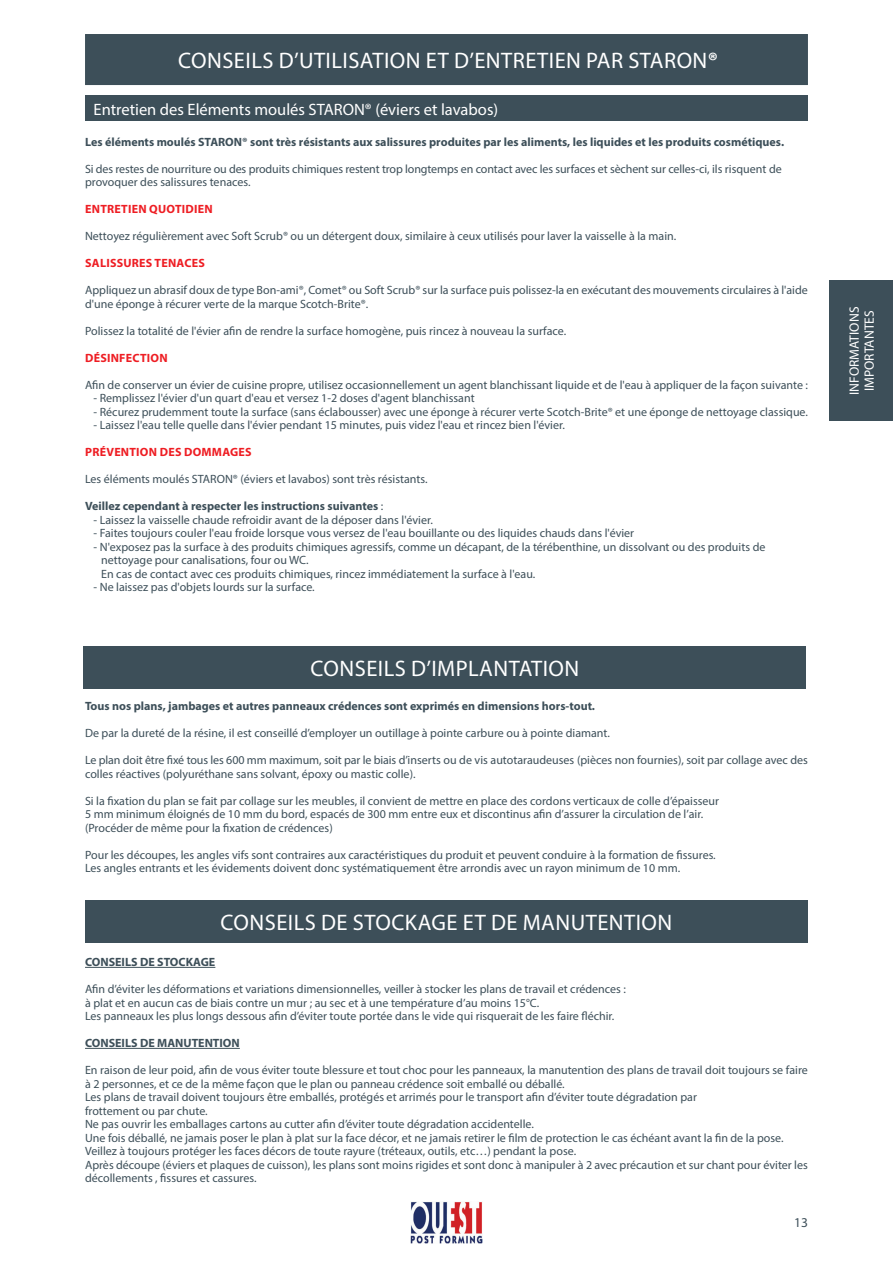
<style>
.page{position:relative;width:893px;height:1263px;background:#fff}
.page>*{position:absolute;margin:0;border:0;box-sizing:border-box;transform-origin:0 0}
.t1{font:22.5px "Myriad Pro";letter-spacing:.02em;color:#fff}
.t2{font:16.5px "Myriad Pro";color:#fff}
.t3{font:13.5px/15px "Myriad Pro";color:#fff}
.t4{font:13.5px "Myriad Pro";color:#3d4f59}
.t5{font:12px/13.5px "Myriad Pro";color:#3d4f59}
.t6{font:700 12px "Myriad Pro";color:#3d4f59}
.t7{font:700 12px "Myriad Pro";letter-spacing:.02em;color:#ee1d23}
.s1{font-weight:700}
.s2{font-weight:400}
</style>
<div class="page">
<img style="left:411px;top:1202px;width:72px;height:41px">
<div style="left:85px;top:34px;width:723px;height:51px;background:#3d4f59"></div>
<div style="left:85px;top:96px;width:723px;height:25px;background:#3d4f59"></div>
<div style="left:85px;top:900px;width:723px;height:42px;background:#3d4f59"></div>
<div style="left:84px;top:646px;width:722px;height:43px;background:#3d4f59"></div>
<hr style="left:85px;top:967px;width:130px;height:1px;background:#3d4f59">
<hr style="left:85px;top:1048px;width:155px;height:1px;background:#3d4f59">
<div style="left:829px;top:281px;width:64px;height:140px;background:#3d4f59"></div>
<h1 class="t1" style="left:178px;top:47px;width:541px">CONSEILS D’UTILISATION ET D’ENTRETIEN PAR STARON<span class="s1">®</span></h1>
<h2 class="t2" style="left:94px;top:99px;width:406px">Entretien des Eléments moulés STARON® (éviers et lavabos)</h2>
<p class="t6" style="left:85px;top:134px;width:701px">Les éléments moulés STARON® sont très résistants aux salissures produites par les aliments, les liquides et les produits cosmétiques.</p>
<p class="t5" style="left:85px;top:162px;width:698px">Si des restes de nourriture ou des produits chimiques restent trop longtemps en contact avec les surfaces et sèchent sur celles-ci, ils risquent de provoquer des salissures tenaces.</p>
<p class="t7" style="left:85px;top:201px;width:129px">ENTRETIEN QUOTIDIEN</p>
<p class="t5" style="left:85px;top:229px;width:593px">Nettoyez régulièrement avec Soft Scrub® ou un détergent doux, similaire à ceux utilisés pour laver la vaisselle à la main.</p>
<p class="t7" style="left:85px;top:255px;width:121px">SALISSURES TENACES</p>
<p class="t5" style="left:85px;top:283px;width:724px">Appliquez un abrasif doux de type Bon-ami®, Comet® ou Soft Scrub® sur la surface puis polissez-la en exécutant des mouvements circulaires à l'aide d'une éponge à récurer verte de la marque Scotch-Brite®.</p>
<p class="t5" style="left:85px;top:324px;width:483px">Polissez la totalité de l'évier afin de rendre la surface homogène, puis rincez à nouveau la surface.</p>
<p class="t7" style="left:85px;top:350px;width:84px">DÉSINFECTION</p>
<p class="t5" style="left:85px;top:378px;width:724px">Afin de conserver un évier de cuisine propre, utilisez occasionnellement un agent blanchissant liquide et de l'eau à appliquer de la façon suivante :</p>
<p class="t5" style="left:94px;top:391px;width:383px">- Remplissez l'évier d'un quart d'eau et versez 1-2 doses d'agent blanchissant</p>
<p class="t5" style="left:94px;top:405px;width:716px">- Récurez prudemment toute la surface (sans éclabousser) avec une éponge à récurer verte Scotch-Brite® et une éponge de nettoyage classique.</p>
<p class="t5" style="left:94px;top:418px;width:473px">- Laissez l'eau telle quelle dans l'évier pendant 15 minutes, puis videz l'eau et rincez bien l'évier.</p>
<p class="t7" style="left:85px;top:444px;width:168px">PRÉVENTION DES DOMMAGES</p>
<p class="t5" style="left:85px;top:472px;width:344px">Les éléments moulés STARON® (éviers et lavabos) sont très résistants.</p>
<p class="t6" style="left:85px;top:498px;width:300px">Veillez cependant à respecter les instructions suivantes <span class="s2">:</span></p>
<p class="t5" style="left:94px;top:513px;width:341px">- Laissez la vaisselle chaude refroidir avant de la déposer dans l'évier.</p>
<p class="t5" style="left:94px;top:526px;width:542px">- Faites toujours couler l'eau froide lorsque vous versez de l'eau bouillante ou des liquides chauds dans l'évier</p>
<p class="t5" style="left:101px;top:540px;width:666px;text-indent:-8px">- N'exposez pas la surface à des produits chimiques agressifs, comme un décapant, de la térébenthine, un dissolvant ou des produits de nettoyage pour canalisations, four ou WC.<br>En cas de contact avec ces produits chimiques, rincez immédiatement la surface à l'eau.</p>
<p class="t5" style="left:94px;top:580px;width:223px">- Ne laissez pas d'objets lourds sur la surface.</p>
<h1 class="t1" style="left:311px;top:655px;width:270px">CONSEILS D’IMPLANTATION</h1>
<p class="t6" style="left:85px;top:698px;width:512px">Tous nos plans, jambages et autres panneaux crédences sont exprimés en dimensions hors-tout.</p>
<p class="t5" style="left:85px;top:726px;width:526px">De par la dureté de la résine, il est conseillé d’employer un outillage à pointe carbure ou à pointe diamant.</p>
<p class="t5" style="left:85px;top:753px;width:724px">Le plan doit être fixé tous les 600 mm maximum, soit par le biais d’inserts ou de vis autotaraudeuses (pièces non fournies), soit par collage avec des colles réactives (polyuréthane sans solvant, époxy ou mastic colle).</p>
<p class="t5" style="left:85px;top:794px;width:636px">Si la fixation du plan se fait par collage sur les meubles, il convient de mettre en place des cordons verticaux de colle d’épaisseur<br>5 mm minimum éloignés de 10 mm du bord, espacés de 300 mm entre eux et discontinus afin d’assurer la circulation de l’air. (Procéder de même pour la fixation de crédences)</p>
<p class="t5" style="left:85px;top:848px;width:632px">Pour les découpes, les angles vifs sont contraires aux caractéristiques du produit et peuvent conduire à la formation de fissures.<br>Les angles entrants et les évidements doivent donc systématiquement être arrondis avec un rayon minimum de 10 mm.</p>
<h1 class="t1" style="left:221px;top:908px;width:453px">CONSEILS DE STOCKAGE ET DE MANUTENTION</h1>
<p class="t6" style="left:85px;top:954px;width:132px">CONSEILS DE STOCKAGE</p>
<p class="t5" style="left:85px;top:982px;width:542px">Afin d’éviter les déformations et variations dimensionnelles, veiller à stocker les plans de travail et crédences : à plat et en aucun cas de biais contre un mur ; au sec et à une température d’au moins 15°C.<br>Les panneaux les plus longs dessous afin d’éviter toute portée dans le vide qui risquerait de les faire fléchir.</p>
<p class="t6" style="left:85px;top:1035px;width:156px">CONSEILS DE MANUTENTION</p>
<p class="t5" style="left:85px;top:1063px;width:724px">En raison de leur poid, afin de vous éviter toute blessure et tout choc pour les panneaux, la manutention des plans de travail doit toujours se faire à 2 personnes, et ce de la même façon que le plan ou panneau crédence soit emballé ou déballé.<br>Les plans de travail doivent toujours être emballés, protégés et arrimés pour le transport afin d’éviter toute dégradation par<br>frottement ou par chute.<br>Ne pas ouvrir les emballages cartons au cutter afin d’éviter toute dégradation accidentelle.<br>Une fois déballé, ne jamais poser le plan à plat sur la face décor, et ne jamais retirer le film de protection le cas échéant avant la fin de la pose.<br>Veillez à toujours protéger les faces décors de toute rayure (tréteaux, outils, etc…) pendant la pose.<br>Après découpe (éviers et plaques de cuisson), les plans sont moins rigides et sont donc à manipuler à 2 avec précaution et sur chant pour éviter les décollements , fissures et cassures.</p>
<p class="t4" style="left:794px;top:1214px;width:15px">13</p>
<p class="t3" style="left:846px;top:395px;width:89px;rotate:-90deg">INFORMATIONS<br>IMPORTANTES</p>
</div>
